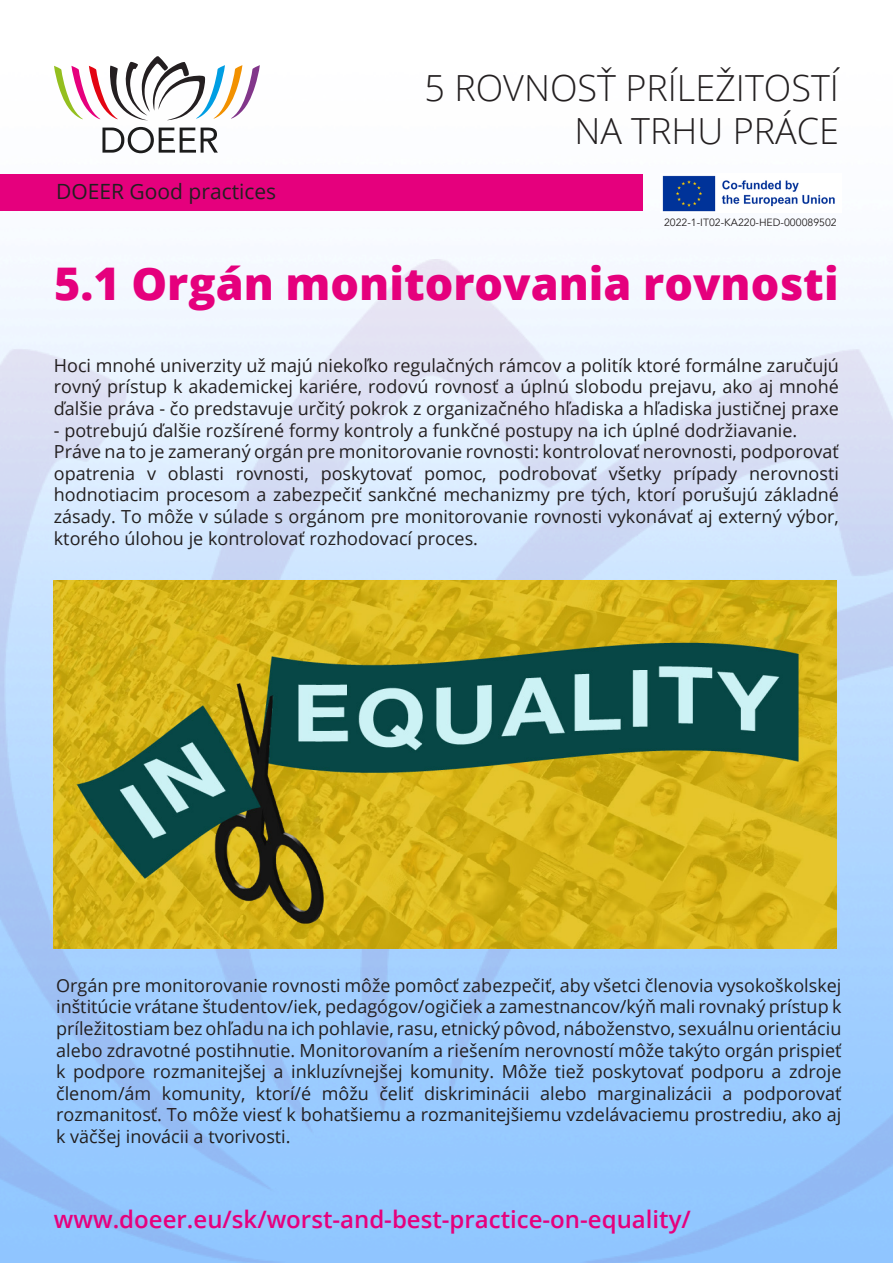
<style>
.page{position:relative;width:893px;height:1263px;background:#fff}
.page>*{position:absolute;margin:0;border:0;box-sizing:border-box;transform-origin:0 0}
.t1{font:800 45px "Open Sans";color:#e5007d}
.t2{font:300 36px/43.2px "Open Sans";color:#231f20;text-align:right}
.t3{font:600 24px "Open Sans";color:#e6007d}
.t4{font:21px "Open Sans";color:#231f20}
.t5{font:18px/21.6px "Open Sans";color:#231f20;text-align:justify}
.t6{font:10.5px "Avenir";color:#231f20}
</style>
<div class="page">
<div style="left:0;top:175px;width:642px;height:36px;background:#e5007d"></div>
<svg style="left:54px;top:56px;width:206px;height:65px"></svg>
<svg style="left:102px;top:127px;width:116px;height:26px"></svg>
<img style="left:662px;top:175px;width:173px;height:37px">
<img style="left:0;top:259px;width:893px;height:1004px">
<img style="left:54px;top:581px;width:782px;height:367px">
<p class="t4" style="left:56px;top:177px;width:222px">DOEER Good practices</p>
<h2 class="t2" style="left:424px;top:65px;width:416px">5 ROVNOSŤ PRÍLEŽITOSTÍ<br>NA TRHU PRÁCE</h2>
<p class="t6" style="left:664px;top:216px;width:174px">2022-1-IT02-KA220-HED-000089502</p>
<h1 class="t1" style="left:54px;top:250px;width:786px">5.1 Orgán monitorovania rovnosti</h1>
<p class="t5" style="left:54px;top:354px;width:787px">Hoci mnohé univerzity už majú niekoľko regulačných rámcov a politík ktoré formálne zaručujú rovný prístup k akademickej kariére, rodovú rovnosť a úplnú slobodu prejavu, ako aj mnohé ďalšie práva - čo predstavuje určitý pokrok z organizačného hľadiska a hľadiska justičnej praxe</p>
<p class="t5" style="left:54px;top:419px;width:787px;text-align:left">- potrebujú ďalšie rozšírené formy kontroly a funkčné postupy na ich úplné dodržiavanie.<br>Práve na to je zameraný orgán pre monitorovanie rovnosti: kontrolovať nerovnosti, podporovať opatrenia v oblasti rovnosti, poskytovať pomoc, podrobovať všetky prípady nerovnosti hodnotiacim procesom a zabezpečiť sankčné mechanizmy pre tých, ktorí porušujú základné zásady. To môže v súlade s orgánom pre monitorovanie rovnosti vykonávať aj externý výbor, ktorého úlohou je kontrolovať rozhodovací proces.</p>
<p class="t5" style="left:56px;top:974px;width:787px">Orgán pre monitorovanie rovnosti môže pomôcť zabezpečiť, aby všetci členovia vysokoškolskej inštitúcie vrátane študentov/iek, pedagógov/ogičiek a zamestnancov/kýň mali rovnaký prístup k príležitostiam bez ohľadu na ich pohlavie, rasu, etnický pôvod, náboženstvo, sexuálnu orientáciu alebo zdravotné postihnutie. Monitorovaním a riešením nerovností môže takýto orgán prispieť k podpore rozmanitejšej a inkluzívnejšej komunity. Môže tiež poskytovať podporu a zdroje členom/ám komunity, ktorí/é môžu čeliť diskriminácii alebo marginalizácii a podporovať rozmanitosť. To môže viesť k bohatšiemu a rozmanitejšiemu vzdelávaciemu prostrediu, ako aj k väčšej inovácii a tvorivosti.</p>
<h3 class="t3" style="left:54px;top:1203px;width:639px">www.doeer.eu/sk/worst-and-best-practice-on-equality/</h3>
</div>
